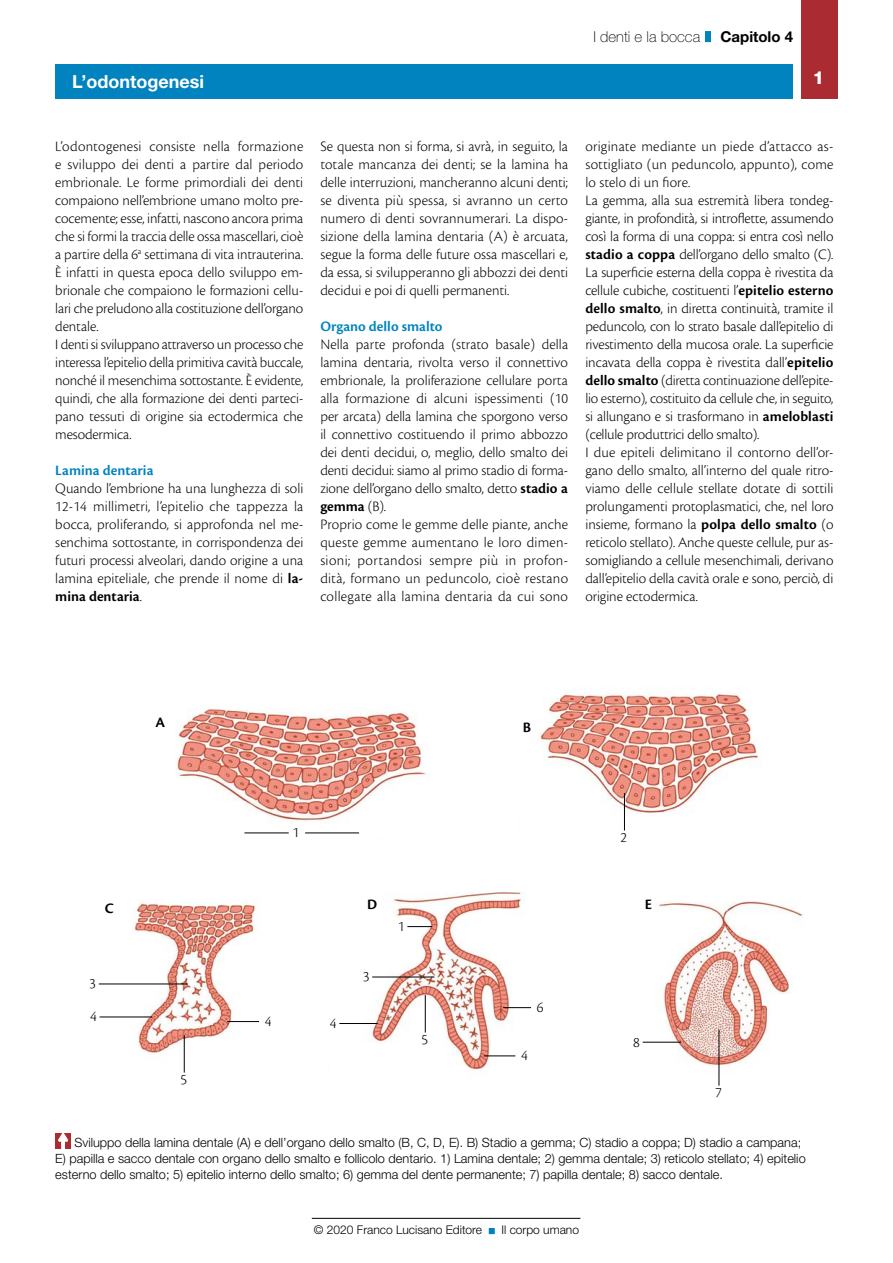
<style>
.page{position:relative;width:893px;height:1263px;background:#fff}
.page>*{position:absolute;margin:0;border:0;box-sizing:border-box;transform-origin:0 0}
.t1{font:700 18px "Helvetica Neue LT Std";color:#fff}
.t2{font:800 18px "Helvetica Neue LT Std";color:#fff}
.t3{font:300 15px/18px "Cronos Pro";letter-spacing:-.005em;color:#000}
.t4{font:600 15px "Cronos Pro";color:#0083bf}
.t5{font:100 15px "Helvetica Neue LT Std";color:#000}
.t6{font:15px "Cronos Pro Lt Capt";color:#000}
.t7{font:700 15px "Helvetica Neue LT Std";color:#000}
.t8{font:15px "Cronos Pro Semibold Capt";color:#000}
.t9{font:300 12.75px/15.8px "Helvetica Neue LT Std";color:#000}
.t10{font:300 12px "Helvetica Neue LT Std";color:#000}
.s1{font-weight:600}
</style>
<div class="page">
<div style="left:55px;top:64px;width:738px;height:34px;background:#0083bf"></div>
<div style="left:802px;top:0;width:36px;height:99px;background:#aa2b31"></div>
<div style="left:705px;top:31px;width:6px;height:11px;background:#0083bf"></div>
<svg style="left:489px;top:1228px;width:6px;height:6px"></svg>
<hr style="left:312px;top:1218px;width:268px;height:1px;background:#000">
<div style="left:55px;top:1133px;width:16px;height:15px;background:#aa2b31"></div>
<svg style="left:61px;top:1142px;width:4px;height:7px"></svg>
<svg style="left:58px;top:1133px;width:10px;height:9px"></svg>
<img style="left:176px;top:709px;width:250px;height:125px">
<img style="left:540px;top:691px;width:221px;height:140px">
<img style="left:98px;top:901px;width:162px;height:172px">
<img style="left:328px;top:892px;width:204px;height:179px">
<img style="left:642px;top:901px;width:162px;height:173px">
<hr style="left:244px;top:832px;width:45px;height:1px;background:#000">
<hr style="left:305px;top:832px;width:54px;height:1px;background:#000">
<hr style="left:624px;top:793px;width:1px;height:37px;background:#000">
<hr style="left:99px;top:983px;width:89px;height:1px;background:#000">
<svg style="left:407px;top:926px;width:25px;height:1px"></svg>
<hr style="left:372px;top:977px;width:62px;height:1px;background:#000">
<hr style="left:339px;top:1023px;width:39px;height:1px;background:#000">
<hr style="left:643px;top:1042px;width:38px;height:1px;background:#000">
<hr style="left:100px;top:1016px;width:52px;height:1px;background:#000">
<hr style="left:184px;top:1035px;width:1px;height:37px;background:#000">
<hr style="left:425px;top:995px;width:1px;height:37px;background:#000">
<hr style="left:719px;top:1029px;width:1px;height:57px;background:#000">
<hr style="left:227px;top:1021px;width:32px;height:1px;background:#000">
<hr style="left:484px;top:1055px;width:31px;height:1px;background:#000">
<svg style="left:503px;top:1007px;width:28px;height:1px"></svg>
<p class="t1" style="left:72px;top:71px;width:133px">L’odontogenesi</p>
<p class="t5" style="left:593px;top:28px;width:108px">I denti e la bocca</p>
<p class="t7" style="left:720px;top:27px;width:74px">Capitolo 4</p>
<p class="t2" style="left:813px;top:67px;width:13px">1</p>
<p class="t3" style="left:55px;top:137px;width:250px">L’odontogenesi consiste nella formazione e sviluppo dei denti a partire dal periodo embrionale. Le forme primordiali dei denti compaiono nell’embrione umano molto pre&shy;cocemente; esse, infatti, nascono ancora prima che si formi la traccia delle ossa mascellari, cioè a partire della 6<sup>a</sup> settimana di vita intrauterina.<br>È infatti in questa epoca dello sviluppo em&shy;brionale che compaiono le formazioni cellu&shy;lari che preludono alla costituzione dell’organo dentale.<br>I denti si sviluppano attraverso un processo che interessa l’epitelio della primitiva cavità buccale, nonché il mesenchima sottostante. È evidente, quindi, che alla formazione dei denti parteci&shy;pano tessuti di origine sia ectodermica che mesodermica.</p>
<p class="t4" style="left:55px;top:462px;width:100px">Lamina dentaria</p>
<p class="t3" style="left:55px;top:479px;width:250px;text-align:justify">Quando l’embrione ha una lunghezza di soli 12-14 millimetri, l’epitelio che tappezza la bocca, proliferando, si approfonda nel me&shy;senchima sottostante, in corrispondenza dei futuri processi alveolari, dando origine a una lamina epiteliale, che prende il nome di <span class="s1">la&shy;mina dentaria</span>.</p>
<p class="t3" style="left:320px;top:137px;width:249px;text-align:justify">Se questa non si forma, si avrà, in seguito, la totale mancanza dei denti; se la lamina ha delle interruzioni, mancheranno alcuni denti; se diventa più spessa, si avranno un certo numero di denti sovrannumerari. La dispo&shy;sizione della lamina dentaria (A) è arcuata, segue la forma delle future ossa mascellari e, da essa, si svilupperanno gli abbozzi dei denti decidui e poi di quelli permanenti.</p>
<p class="t4" style="left:320px;top:318px;width:124px">Organo dello smalto</p>
<p class="t3" style="left:320px;top:335px;width:249px">Nella parte profonda (strato basale) della lamina dentaria, rivolta verso il connettivo embrionale, la proliferazione cellulare porta alla formazione di alcuni ispessimenti (10 per arcata) della lamina che sporgono verso il connettivo costituendo il primo abbozzo dei denti decidui, o, meglio, dello smalto dei denti decidui: siamo al primo stadio di forma&shy;zione dell’organo dello smalto, detto <span class="s1">stadio a gemma</span> (B).<br>Proprio come le gemme delle piante, anche queste gemme aumentano le loro dimen&shy;sioni; portandosi sempre più in profon&shy;dità, formano un peduncolo, cioè restano collegate alla lamina dentaria da cui sono</p>
<p class="t3" style="left:585px;top:137px;width:250px">originate mediante un piede d’attacco as&shy;sottigliato (un peduncolo, appunto), come lo stelo di un fiore.<br>La gemma, alla sua estremità libera tondeg&shy;giante, in profondità, si introflette, assumendo così la forma di una coppa: si entra così nello <span class="s1">stadio a coppa</span> dell’organo dello smalto (C).<br>La superficie esterna della coppa è rivestita da cellule cubiche, costituenti l’<span class="s1">epitelio esterno dello smalto</span>, in diretta continuità, tramite il peduncolo, con lo strato basale dall’epitelio di rivestimento della mucosa orale. La superficie incavata della coppa è rivestita dall’<span class="s1">epitelio dello smalto</span> (diretta continuazione dell’epite&shy;lio esterno), costituito da cellule che, in seguito, si allungano e si trasformano in <span class="s1">ameloblasti </span>(cellule produttrici dello smalto).<br>I due epiteli delimitano il contorno dell’or&shy;gano dello smalto, all’interno del quale ritro&shy;viamo delle cellule stellate dotate di sottili prolungamenti protoplasmatici, che, nel loro insieme, formano la <span class="s1">polpa dello smalto</span> (o reticolo stellato). Anche queste cellule, pur as&shy;somigliando a cellule mesenchimali, derivano dall’epitelio della cavità orale e sono, perciò, di origine ectodermica.</p>
<p class="t8" style="left:155px;top:714px;width:11px">A</p>
<p class="t8" style="left:523px;top:719px;width:10px">B</p>
<p class="t6" style="left:292px;top:824px;width:8px">1</p>
<p class="t6" style="left:620px;top:828px;width:8px">2</p>
<p class="t8" style="left:105px;top:899px;width:10px">C</p>
<p class="t8" style="left:367px;top:896px;width:12px">D</p>
<p class="t8" style="left:645px;top:896px;width:9px">E</p>
<p class="t6" style="left:89px;top:975px;width:8px">3</p>
<p class="t6" style="left:90px;top:1008px;width:8px">4</p>
<p class="t6" style="left:180px;top:1070px;width:8px">5</p>
<p class="t6" style="left:265px;top:1012px;width:8px">4</p>
<p class="t6" style="left:330px;top:1014px;width:8px">4</p>
<p class="t6" style="left:363px;top:968px;width:8px">3</p>
<p class="t6" style="left:398px;top:918px;width:8px">1</p>
<p class="t6" style="left:421px;top:1030px;width:8px">5</p>
<p class="t6" style="left:537px;top:999px;width:8px">6</p>
<p class="t6" style="left:521px;top:1047px;width:8px">4</p>
<p class="t6" style="left:633px;top:1033px;width:8px">8</p>
<p class="t6" style="left:715px;top:1083px;width:8px">7</p>
<p class="t9" style="left:55px;top:1134px;width:752px;text-indent:19px">Sviluppo della lamina dentale (A) e dell’organo dello smalto (B, C, D, E). B) Stadio a gemma; C) stadio a coppa; D) stadio a campana;<br>E) papilla e sacco dentale con organo dello smalto e follicolo dentario. 1) Lamina dentale; 2) gemma dentale; 3) reticolo stellato; 4) epitelio esterno dello smalto; 5) epitelio interno dello smalto; 6) gemma del dente permanente; 7) papilla dentale; 8) sacco dentale.</p>
<p class="t10" style="left:314px;top:1222px;width:170px">© 2020 Franco Lucisano Editore</p>
<p class="t10" style="left:501px;top:1222px;width:79px">Il corpo umano</p>
</div>
